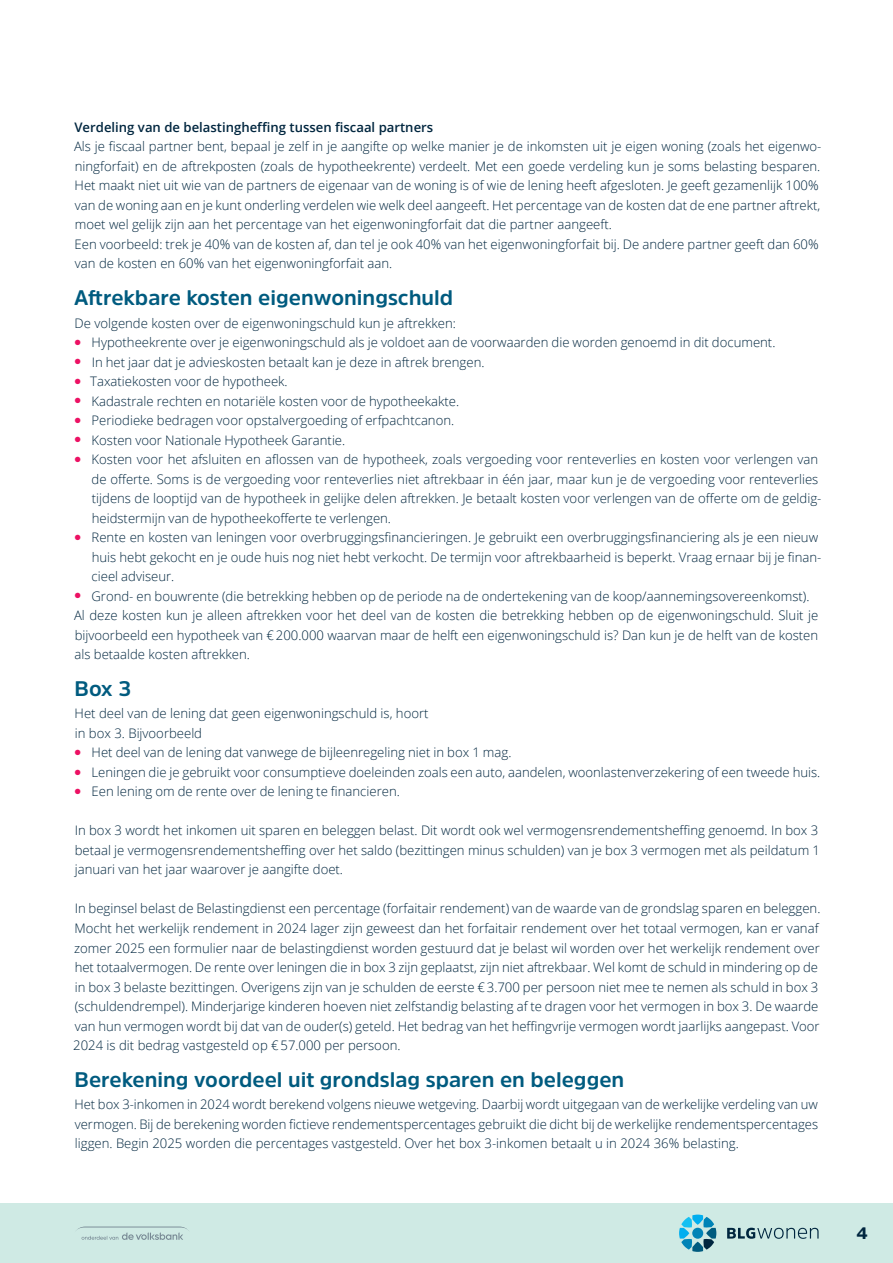
<style>
.page{position:relative;width:893px;height:1263px;background:#fff}
.page>*{position:absolute;margin:0;border:0;box-sizing:border-box;transform-origin:0 0}
.t1{font:700 21px "Amsi Pro";color:#005b7f}
.t2{font:900 16.5px "Amsi Pro";color:#00263f}
.t3{font:300 13.2px/19.5px "Open Sans";color:#00263f}
.t4{font:600 13.2px "Open Sans";color:#00263f}
</style>
<div class="page">
<div style="left:0;top:1203px;width:893px;height:60px;background:#cfeae4"></div>
<svg style="left:77px;top:1226px;width:112px;height:14px"></svg>
<svg style="left:727px;top:1228px;width:92px;height:11px"></svg>
<svg style="left:679px;top:1214px;width:37px;height:38px"></svg>
<p class="t4" style="left:74px;top:118px;width:360px">Verdeling van de belastingheffing tussen fiscaal partners</p>
<p class="t3" style="left:74px;top:136px;width:749px">Als je fiscaal partner bent, bepaal je zelf in je aangifte op welke manier je de inkomsten uit je eigen woning (zoals het eigenwo&shy;ningforfait) en de aftrekposten (zoals de hypotheekrente) verdeelt. Met een goede verdeling kun je soms belasting besparen.<br>Het maakt niet uit wie van de partners de eigenaar van de woning is of wie de lening heeft afgesloten. Je geeft gezamenlijk 100% van de woning aan en je kunt onderling verdelen wie welk deel aangeeft. Het percentage van de kosten dat de ene partner aftrekt, moet wel gelijk zijn aan het percentage van het eigenwoningforfait dat die partner aangeeft.<br>Een voorbeeld: trek je 40% van de kosten af, dan tel je ook 40% van het eigenwoningforfait bij. De andere partner geeft dan 60% van de kosten en 60% van het eigenwoningforfait aan.</p>
<h1 class="t1" style="left:74px;top:283px;width:381px">Aftrekbare kosten eigenwoningschuld</h1>
<p class="t3" style="left:75px;top:313px;width:383px">De volgende kosten over de eigenwoningschuld kun je aftrekken:</p>
<p class="t3" style="left:75px;top:332px;width:702px"><sup>●</sup> Hypotheekrente over je eigenwoningschuld als je voldoet aan de voorwaarden die worden genoemd in dit document.</p>
<p class="t3" style="left:75px;top:352px;width:411px"><sup>●</sup> In het jaar dat je advieskosten betaalt kan je deze in aftrek brengen.</p>
<p class="t3" style="left:75px;top:371px;width:214px"><sup>●</sup> Taxatiekosten voor de hypotheek.</p>
<p class="t3" style="left:75px;top:391px;width:386px"><sup>●</sup> Kadastrale rechten en notariële kosten voor de hypotheekakte.</p>
<p class="t3" style="left:75px;top:410px;width:381px"><sup>●</sup> Periodieke bedragen voor opstalvergoeding of erfpachtcanon.</p>
<p class="t3" style="left:75px;top:430px;width:272px"><sup>●</sup> Kosten voor Nationale Hypotheek Garantie.</p>
<p class="t3" style="left:92px;top:449px;width:731px;text-indent:-17px"><sup>●</sup> Kosten voor het afsluiten en aflossen van de hypotheek, zoals vergoeding voor renteverlies en kosten voor verlengen van de offerte. Soms is de vergoeding voor renteverlies niet aftrekbaar in één jaar, maar kun je de vergoeding voor renteverlies tijdens de looptijd van de hypotheek in gelijke delen aftrekken. Je betaalt kosten voor verlengen van de offerte om de geldig&shy;heidstermijn van de hypotheekofferte te verlengen.</p>
<p class="t3" style="left:92px;top:527px;width:731px;text-indent:-17px"><sup>●</sup> Rente en kosten van leningen voor overbruggingsfinancieringen. Je gebruikt een overbruggingsfinanciering als je een nieuw huis hebt gekocht en je oude huis nog niet hebt verkocht. De termijn voor aftrekbaarheid is beperkt. Vraag ernaar bij je finan&shy;cieel adviseur.</p>
<p class="t3" style="left:74px;top:586px;width:746px"><sup>●</sup> Grond- en bouwrente (die betrekking hebben op de periode na de ondertekening van de koop/aannemingsovereenkomst).<br>Al deze kosten kun je alleen aftrekken voor het deel van de kosten die betrekking hebben op de eigenwoningschuld. Sluit je bijvoorbeeld een hypotheek van € 200.000 waarvan maar de helft een eigenwoningschuld is? Dan kun je de helft van de kosten als betaalde kosten aftrekken.</p>
<h1 class="t1" style="left:75px;top:674px;width:59px">Box 3</h1>
<p class="t3" style="left:75px;top:703px;width:355px">Het deel van de lening dat geen eigenwoningschuld is, hoort in box 3. Bijvoorbeeld</p>
<p class="t3" style="left:75px;top:742px;width:438px"><sup>●</sup> Het deel van de lening dat vanwege de bijleenregeling niet in box 1 mag.</p>
<p class="t3" style="left:75px;top:762px;width:747px"><sup>●</sup> Leningen die je gebruikt voor consumptieve doeleinden zoals een auto, aandelen, woonlastenverzekering of een tweede huis.</p>
<p class="t3" style="left:75px;top:781px;width:327px"><sup>●</sup> Een lening om de rente over de lening te financieren.</p>
<p class="t3" style="left:75px;top:820px;width:747px">In box 3 wordt het inkomen uit sparen en beleggen belast. Dit wordt ook wel vermogensrendementsheffing genoemd. In box 3 betaal je vermogensrendementsheffing over het saldo (bezittingen minus schulden) van je box 3 vermogen met als peildatum 1 januari van het jaar waarover je aangifte doet.</p>
<p class="t3" style="left:73px;top:898px;width:749px">In beginsel belast de Belastingdienst een percentage (forfaitair rendement) van de waarde van de grondslag sparen en beleggen.<br>Mocht het werkelijk rendement in 2024 lager zijn geweest dan het forfaitair rendement over het totaal vermogen, kan er vanaf zomer 2025 een formulier naar de belastingdienst worden gestuurd dat je belast wil worden over het werkelijk rendement over het totaalvermogen. De rente over leningen die in box 3 zijn geplaatst, zijn niet aftrekbaar. Wel komt de schuld in mindering op de in box 3 belaste bezittingen. Overigens zijn van je schulden de eerste € 3.700 per persoon niet mee te nemen als schuld in box 3 (schuldendrempel). Minderjarige kinderen hoeven niet zelfstandig belasting af te dragen voor het vermogen in box 3. De waarde van hun vermogen wordt bij dat van de ouder(s) geteld. Het bedrag van het heffingvrije vermogen wordt jaarlijks aangepast. Voor 2024 is dit bedrag vastgesteld op € 57.000 per persoon.</p>
<h1 class="t1" style="left:75px;top:1065px;width:551px">Berekening voordeel uit grondslag sparen en beleggen</h1>
<p class="t3" style="left:75px;top:1094px;width:745px;text-align:justify">Het box 3-inkomen in 2024 wordt berekend volgens nieuwe wetgeving. Daarbij wordt uitgegaan van de werkelijke verdeling van uw vermogen. Bij de berekening worden fictieve rendementspercentages gebruikt die dicht bij de werkelijke rendementspercentages liggen. Begin 2025 worden die percentages vastgesteld. Over het box 3-inkomen betaalt u in 2024 36% belasting.</p>
<p class="t2" style="left:856px;top:1222px;width:13px">4</p>
</div>
